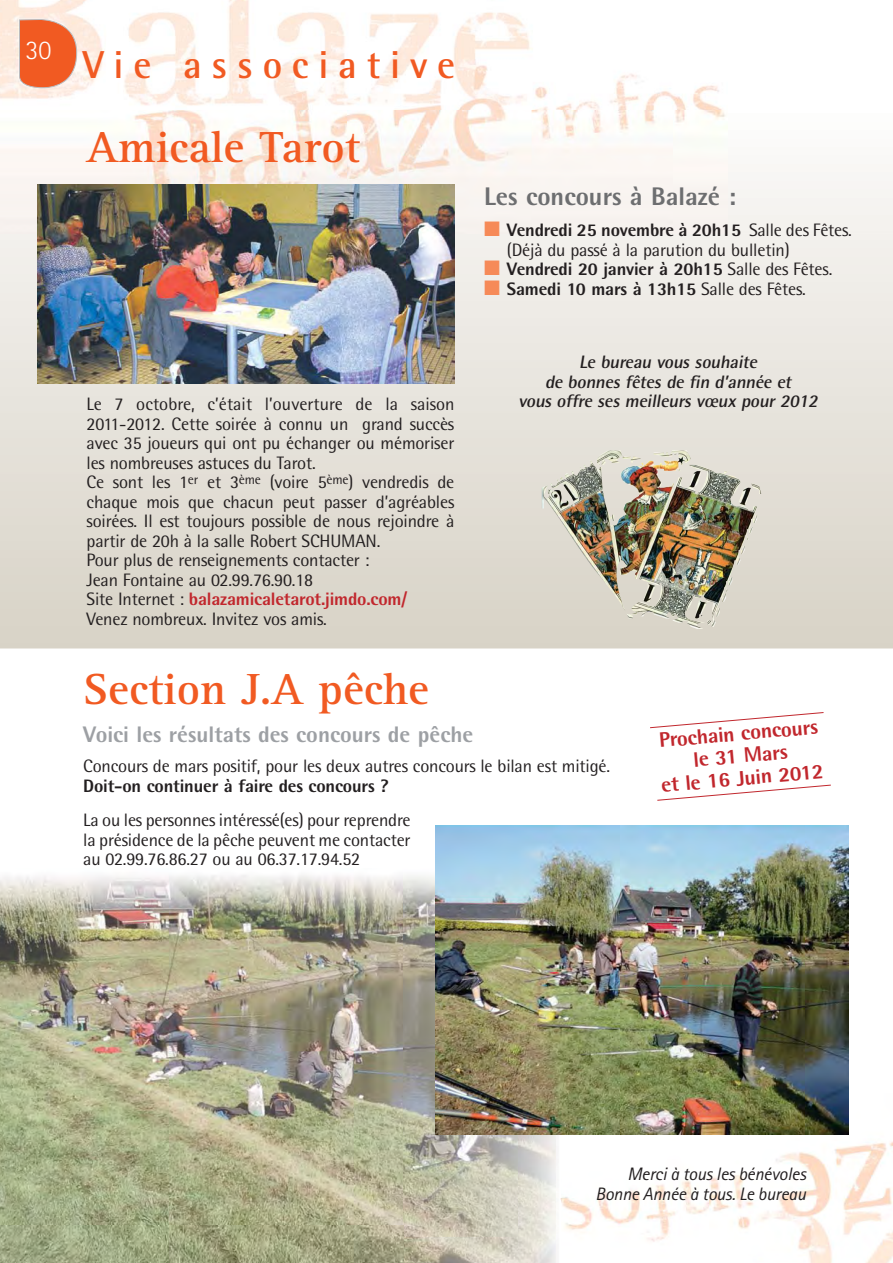
<style>
.page{position:relative;width:893px;height:1263px;background:#fff}
.page>*{position:absolute;margin:0;border:0;box-sizing:border-box;transform-origin:0 0}
.t1{font:700 45px "Rotis Serif";color:#f15a22}
.t2{font:700 39px "Rotis Semi Sans";letter-spacing:.25em;color:#f15a22}
.t3{font:300 27px "Rotis Sans Serif";color:#fff}
.t4{font:800 25.5px "Rotis Semi Sans";color:#6d6e70}
.t5{font:800 22.5px "Rotis Semi Sans";color:#9da0a4}
.t6{font:800 21px/22.5px "Rotis Semi Sans";color:#c1272d;text-align:center}
.t7{font:18px/19.5px "Rotis Semi Sans";letter-spacing:-.01em;color:#231f20}
.t8{font:italic 700 18px/19.5px "Rotis Semi Sans";letter-spacing:-.01em;color:#231f20;text-align:center}
.t9{font:italic 18px/19.5px "Rotis Sans Serif";letter-spacing:-.01em;color:#231f20;text-align:right}
.t10{font:800 18px "Rotis Semi Sans";letter-spacing:-.01em;color:#231f20}
.s1{font-weight:800;color:#c1272d}
.s2{font-weight:800}
</style>
<div class="page">
<img style="left:0;top:0;width:723px;height:111px">
<img style="left:560px;top:1091px;width:333px;height:172px">
<svg style="left:19px;top:19px;width:58px;height:69px;background:#ef7243"></svg>
<svg style="left:0;top:234px;width:893px;height:414px;background:#e3e0d7"></svg>
<svg style="left:0;top:111px;width:893px;height:123px"></svg>
<img style="left:0;top:868px;width:556px;height:395px">
<img style="left:436px;top:825px;width:412px;height:309px">
<svg style="left:650px;top:712px;width:174px;height:16px"></svg>
<svg style="left:657px;top:784px;width:174px;height:17px"></svg>
<img style="left:38px;top:185px;width:416px;height:199px">
<img style="left:542px;top:450px;width:215px;height:179px">
<svg style="left:485px;top:221px;width:28px;height:16px"></svg>
<svg style="left:485px;top:260px;width:21px;height:36px"></svg>
<h3 class="t3" style="left:26px;top:40px;width:27px">30</h3>
<h2 class="t2" style="left:83px;top:51px;width:374px">Vie associative</h2>
<h1 class="t1" style="left:87px;top:130px;width:275px">Amicale Tarot</h1>
<p class="t7" style="left:87px;top:396px;width:369px">Le 7 octobre, c’était l’ouverture de la saison 2011-2012. Cette soirée à connu un grand succès avec 35 joueurs qui ont pu échanger ou mémoriser les nombreuses astuces du Tarot.<br>Ce sont les 1<sup>er</sup> et 3<sup>ème</sup> (voire 5<sup>ème</sup>) vendredis de chaque mois que chacun peut passer d’agréables soirées. Il est toujours possible de nous rejoindre à partir de 20h à la salle Robert SCHUMAN.<br>Pour plus de renseignements contacter :<br>Jean Fontaine au 02.99.76.90.18<br>Site Internet : <span class="s1">balazamicaletarot.jimdo.com/<br></span>Venez nombreux. Invitez vos amis.</p>
<h1 class="t1" style="left:83px;top:672px;width:347px">Section J.A pêche</h1>
<h3 class="t4" style="left:484px;top:187px;width:253px">Les concours à Balazé :</h3>
<p class="t7" style="left:507px;top:222px;width:346px"><span class="s2">Vendredi 25 novembre à 20h15</span> Salle des Fêtes. (Déjà du passé à la parution du bulletin)<br><span class="s2">Vendredi 20 janvier à 20h15</span> Salle des Fêtes.<br><span class="s2">Samedi 10 mars à 13h15</span> Salle des Fêtes.</p>
<p class="t8" style="left:518px;top:354px;width:304px">Le bureau vous souhaite<br>de bonnes fêtes de fin d’année et<br>vous offre ses meilleurs vœux pour 2012</p>
<p class="t5" style="left:83px;top:726px;width:392px">Voici les résultats des concours de pêche</p>
<p class="t6" style="left:657px;top:731px;width:164px;rotate:-5deg">Prochain concours le 31 Mars<br>et le 16 Juin 2012</p>
<p class="t7" style="left:83px;top:758px;width:528px">Concours de mars positif, pour les deux autres concours le bilan est mitigé.</p>
<p class="t10" style="left:83px;top:779px;width:307px">Doit-on continuer à faire des concours ?</p>
<p class="t7" style="left:83px;top:812px;width:329px;text-align:justify">La ou les personnes intéressé(es) pour reprendre la présidence de la pêche peuvent me contacter au 02.99.76.86.27 ou au 06.37.17.94.52</p>
<p class="t9" style="left:596px;top:1166px;width:212px">Merci à tous les bénévoles<br>Bonne Année à tous. Le bureau</p>
</div>
